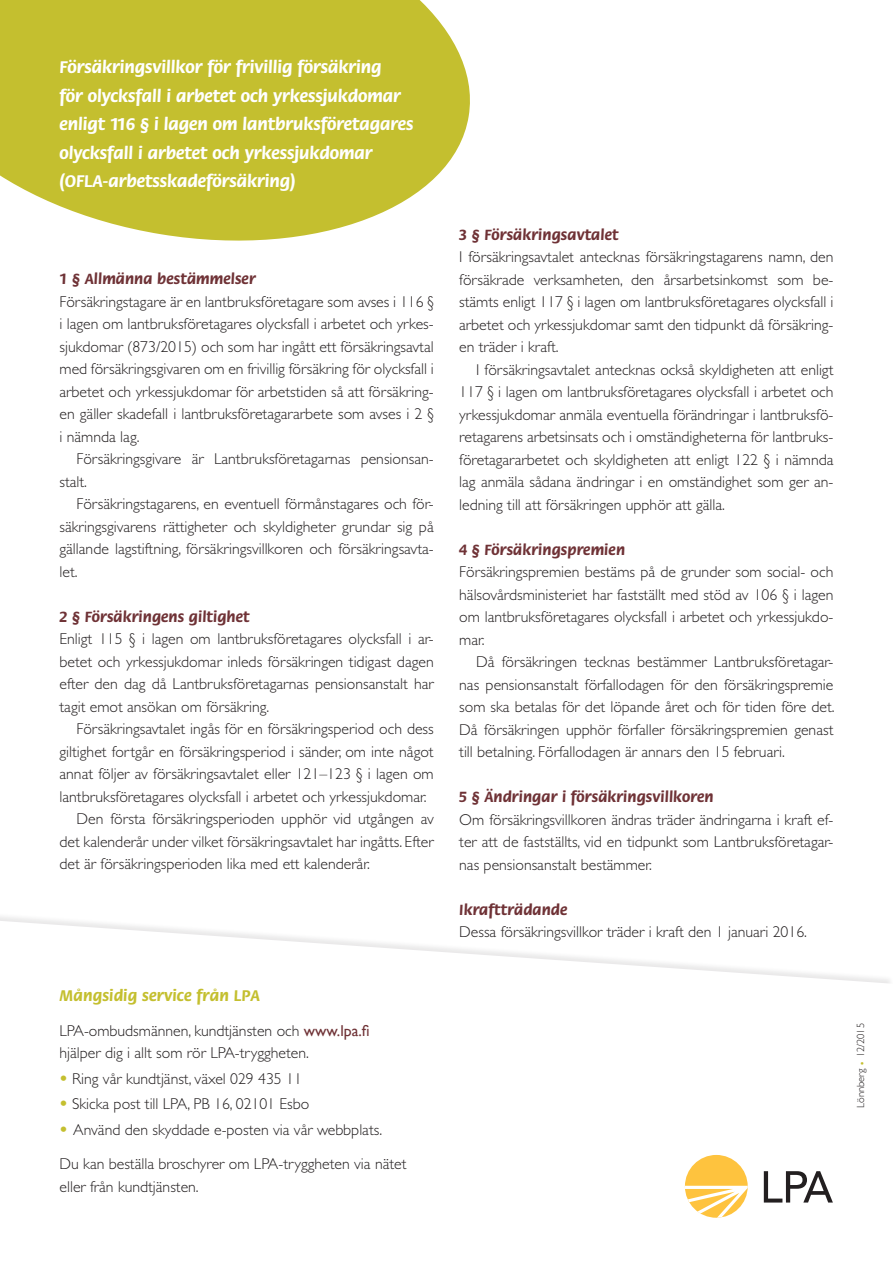
<style>
.page{position:relative;width:893px;height:1263px;background:#fff}
.page>*{position:absolute;margin:0;border:0;box-sizing:border-box;transform-origin:0 0}
.Korostus{font:700 18px/28.5px "Flora";color:#fff}
.VÄLIOTSIKKO{font:700 16.5px "Flora";letter-spacing:.01em;color:#c4bf2f}
.LEIPÄ{font:300 15.75px/22.5px "Gill Sans";color:#231f20;text-align:justify}
.LEIPÄ_2{font:300 15.75px/22.5px "Gill Sans";color:#231f20;text-align:justify}
.VÄLIOTSIKKO-2{font:700 15.75px "Flora";letter-spacing:.01em;color:#6f3236}
.LEIPÄ_2-2{font:700 15.75px "Flora";letter-spacing:.01em;color:#6f3236}
.LEIPÄ-2{font:300 10.5px "Gill Sans";color:#231f20}
.s1{font-weight:400;color:#6f3236}
.s2{font-weight:800;font-size:16.5px;color:#c4bf2f}
.s3{color:#c4bf2f}
</style>
<div class="page">
<svg style="left:0;top:0;width:470px;height:241px;background:#cac647"></svg>
<svg style="left:8px;top:921px;width:882px;height:282px"></svg>
<svg style="left:764px;top:1171px;width:69px;height:31px"></svg>
<div style="left:685px;top:1155px;width:63px;height:63px;background:#fec33e;border-radius:50%"></div>
<svg style="left:685px;top:1186px;width:63px;height:32px"></svg>
<p class="Korostus" style="left:60px;top:53px;width:356px">Försäkringsvillkor för frivillig försäkring<br>för olycksfall i arbetet och yrkessjukdomar enligt 116 § i lagen om lantbruksföretagares</p>
<p class="Korostus" style="left:60px;top:139px;width:315px">olycksfall i arbetet och yrkessjukdomar</p>
<p class="Korostus" style="left:60px;top:167px;width:237px">(OFLA-arbetsskadeförsäkring)</p>
<p class="VÄLIOTSIKKO-2" style="left:60px;top:271px;width:198px">1 § Allmänna bestämmelser</p>
<p class="LEIPÄ" style="left:60px;top:290px;width:376px">Försäkringstagare är en lantbruksföretagare som avses i 116 § i lagen om lantbruksföretagares olycksfall i arbetet och yrkes&shy;sjukdomar (873/2015) och som har ingått ett försäkringsavtal med försäkringsgivaren om en frivillig försäkring för olycksfall i arbetet och yrkessjukdomar för arbetstiden så att försäkring&shy;en gäller skadefall i lantbruksföretagararbete som avses i 2 § i nämnda lag.</p>
<p class="LEIPÄ_2" style="left:60px;top:448px;width:376px;text-indent:17px">Försäkringsgivare är Lantbruksföretagarnas pensionsan&shy;stalt.</p>
<p class="LEIPÄ_2" style="left:60px;top:493px;width:376px;text-indent:17px">Försäkringstagarens, en eventuell förmånstagares och för&shy;säkringsgivarens rättigheter och skyldigheter grundar sig på gällande lagstiftning, försäkringsvillkoren och försäkringsavta&shy;let.</p>
<p class="VÄLIOTSIKKO-2" style="left:60px;top:608px;width:192px">2 § Försäkringens giltighet</p>
<p class="LEIPÄ" style="left:60px;top:628px;width:376px">Enligt 115 § i lagen om lantbruksföretagares olycksfall i ar&shy;betet och yrkessjukdomar inleds försäkringen tidigast dagen efter den dag då Lantbruksföretagarnas pensionsanstalt har tagit emot ansökan om försäkring.</p>
<p class="LEIPÄ_2" style="left:60px;top:718px;width:376px;text-indent:17px">Försäkringsavtalet ingås för en försäkringsperiod och dess giltighet fortgår en försäkringsperiod i sänder, om inte något annat följer av försäkringsavtalet eller 121–123 § i lagen om lantbruksföretagares olycksfall i arbetet och yrkessjukdomar.</p>
<p class="LEIPÄ_2" style="left:60px;top:808px;width:376px;text-indent:17px">Den första försäkringsperioden upphör vid utgången av det kalenderår under vilket försäkringsavtalet har ingåtts. Efter det är försäkringsperioden lika med ett kalenderår.</p>
<p class="VÄLIOTSIKKO" style="left:60px;top:987px;width:202px">Mångsidig service från LPA</p>
<p class="LEIPÄ" style="left:60px;top:1019px;width:312px">LPA-ombudsmännen, kundtjänsten och <span class="s1">www.lpa.fi</span></p>
<p class="LEIPÄ" style="left:60px;top:1042px;width:251px">hjälper dig i allt som rör LPA-tryggheten.</p>
<p class="LEIPÄ" style="left:60px;top:1067px;width:244px"><span class="s2">•</span> Ring vår kundtjänst, växel 029 435 11</p>
<p class="LEIPÄ" style="left:60px;top:1093px;width:251px"><span class="s2">•</span> Skicka post till LPA, PB 16, 02101 Esbo</p>
<p class="LEIPÄ" style="left:60px;top:1118px;width:324px"><span class="s2">•</span> Använd den skyddade e-posten via vår webbplats.</p>
<p class="LEIPÄ" style="left:60px;top:1153px;width:348px">Du kan beställa broschyrer om LPA-tryggheten via nätet</p>
<p class="LEIPÄ" style="left:60px;top:1175px;width:141px">eller från kundtjänsten.</p>
<p class="LEIPÄ_2-2" style="left:459px;top:226px;width:161px">3 § Försäkringsavtalet</p>
<p class="LEIPÄ" style="left:459px;top:246px;width:376px">I försäkringsavtalet antecknas försäkringstagarens namn, den försäkrade verksamheten, den årsarbetsinkomst som be&shy;stämts enligt 117 § i lagen om lantbruksföretagares olycksfall i arbetet och yrkessjukdomar samt den tidpunkt då försäkring&shy;en träder i kraft.</p>
<p class="LEIPÄ_2" style="left:459px;top:358px;width:376px;text-indent:17px">I försäkringsavtalet antecknas också skyldigheten att enligt 117 § i lagen om lantbruksföretagares olycksfall i arbetet och yrkessjukdomar anmäla eventuella förändringar i lantbruksfö&shy;retagarens arbetsinsats och i omständigheterna för lantbruks&shy;företagararbetet och skyldigheten att enligt 122 § i nämnda lag anmäla sådana ändringar i en omständighet som ger an&shy;ledning till att försäkringen upphör att gälla.</p>
<p class="VÄLIOTSIKKO-2" style="left:459px;top:541px;width:167px">4 § Försäkringspremien</p>
<p class="LEIPÄ" style="left:459px;top:561px;width:376px">Försäkringspremien bestäms på de grunder som social- och hälsovårdsministeriet har fastställt med stöd av 106 § i lagen om lantbruksföretagares olycksfall i arbetet och yrkessjukdo&shy;mar.</p>
<p class="LEIPÄ_2" style="left:459px;top:651px;width:377px;text-indent:17px">Då försäkringen tecknas bestämmer Lantbruksföretagar&shy;nas pensionsanstalt förfallodagen för den försäkringspremie som ska betalas för det löpande året och för tiden före det.<br>Då försäkringen upphör förfaller försäkringspremien genast till betalning. Förfallodagen är annars den 15 februari.</p>
<p class="VÄLIOTSIKKO-2" style="left:459px;top:789px;width:256px">5 § Ändringar i försäkringsvillkoren</p>
<p class="LEIPÄ" style="left:459px;top:808px;width:376px">Om försäkringsvillkoren ändras träder ändringarna i kraft ef&shy;ter att de fastställts, vid en tidpunkt som Lantbruksföretagar&shy;nas pensionsanstalt bestämmer.</p>
<p class="VÄLIOTSIKKO-2" style="left:459px;top:901px;width:110px">Ikraftträdande</p>
<p class="LEIPÄ" style="left:459px;top:921px;width:349px">Dessa försäkringsvillkor träder i kraft den 1 januari 2016.</p>
<p class="LEIPÄ-2" style="left:855px;top:1108px;width:87px;rotate:-90deg">Lönnberg <span class="s3">•</span> 12/2015</p>
</div>
